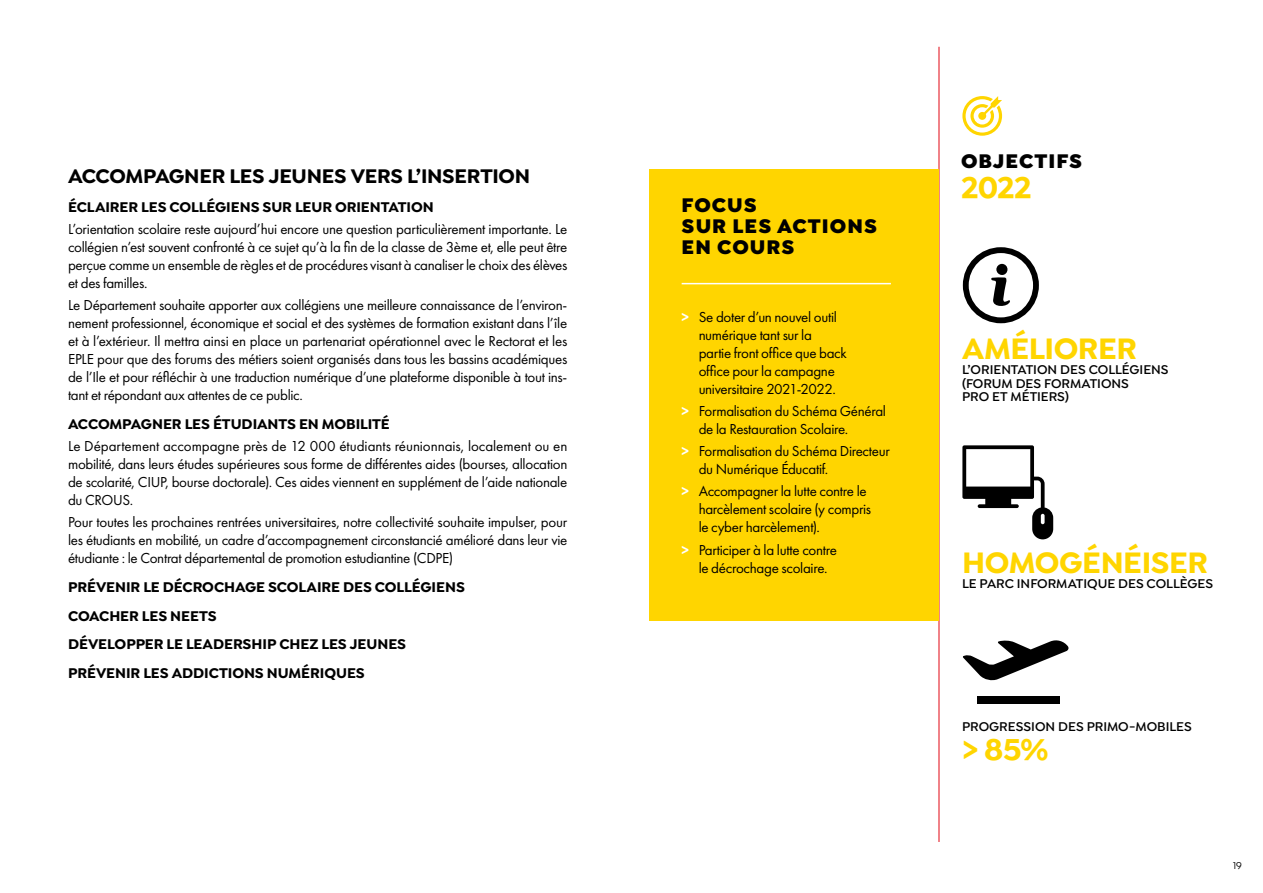
<style>
.page{position:relative;width:1263px;height:893px;background:#fff}
.page>*{position:absolute;margin:0;border:0;box-sizing:border-box;transform-origin:0 0}
.t1{font:700 31.5px "Isidora Sans";letter-spacing:-.015em;color:#ffd500}
.t2{font:700 21px "Isidora Sans";letter-spacing:-.01em;color:#000}
.t3{font:900 21px/21px "Isidora Sans";letter-spacing:.05em;color:#000}
.t4{font:15px/18px "Futura PT";letter-spacing:-.02em;color:#000;text-align:justify}
.t5{font:700 15px/28.7px "Isidora Sans";letter-spacing:-.005em;color:#000}
.t6{font:600 13.5px/13.5px "Isidora Sans";color:#000}
.t7{font:500 10.5px "Isidora Sans";color:#000}
.s1{font-weight:800;color:#fff}
</style>
<div class="page">
<hr style="left:939px;top:47px;width:1px;height:795px;background:#e30613">
<div style="left:649px;top:169px;width:290px;height:452px;background:#ffd500"></div>
<hr style="left:682px;top:283px;width:209px;height:1px;background:#fff">
<svg style="left:962px;top:96px;width:40px;height:40px"></svg>
<svg style="left:991px;top:277px;width:19px;height:29px"></svg>
<div style="left:996px;top:264px;width:11px;height:11px;background:#000;border-radius:50%"></div>
<div style="left:963px;top:247px;width:76px;height:76px;border:6px solid #000;border-radius:50%"></div>
<svg style="left:962px;top:445px;width:91px;height:94px"></svg>
<svg style="left:963px;top:640px;width:106px;height:41px"></svg>
<div style="left:977px;top:697px;width:82px;height:7px;background:#000"></div>
<h2 class="t2" style="left:68px;top:163px;width:464px">ACCOMPAGNER LES JEUNES VERS L’INSERTION</h2>
<p class="t5" style="left:68px;top:192px;width:367px">ÉCLAIRER LES COLLÉGIENS SUR LEUR ORIENTATION</p>
<p class="t4" style="left:68px;top:220px;width:501px">L’orientation scolaire reste aujourd’hui encore une question particulièrement importante. Le collégien n’est souvent confronté à ce sujet qu’à la fin de la classe de 3ème et, elle peut être perçue comme un ensemble de règles et de procédures visant à canaliser le choix des élèves et des familles.</p>
<p class="t4" style="left:68px;top:296px;width:501px">Le Département souhaite apporter aux collégiens une meilleure connaissance de l’environ&shy;nement professionnel, économique et social et des systèmes de formation existant dans l’île et à l’extérieur. Il mettra ainsi en place un partenariat opérationnel avec le Rectorat et les EPLE pour que des forums des métiers soient organisés dans tous les bassins académiques de l’Ile et pour réfléchir à une traduction numérique d’une plateforme disponible à tout ins&shy;tant et répondant aux attentes de ce public.</p>
<p class="t5" style="left:68px;top:409px;width:323px">ACCOMPAGNER LES ÉTUDIANTS EN MOBILITÉ</p>
<p class="t4" style="left:68px;top:437px;width:501px">Le Département accompagne près de 12 000 étudiants réunionnais, localement ou en mobilité, dans leurs études supérieures sous forme de différentes aides (bourses, allocation de scolarité, CIUP, bourse doctorale). Ces aides viennent en supplément de l’aide nationale du CROUS.</p>
<p class="t4" style="left:68px;top:513px;width:501px">Pour toutes les prochaines rentrées universitaires, notre collectivité souhaite impulser, pour les étudiants en mobilité, un cadre d’accompagnement circonstancié amélioré dans leur vie étudiante : le Contrat départemental de promotion estudiantine (CDPE)</p>
<p class="t5" style="left:68px;top:573px;width:398px">PRÉVENIR LE DÉCROCHAGE SCOLAIRE DES COLLÉGIENS COACHER LES NEETS<br>DÉVELOPPER LE LEADERSHIP CHEZ LES JEUNES PRÉVENIR LES ADDICTIONS NUMÉRIQUES</p>
<h2 class="t3" style="left:682px;top:195px;width:197px">FOCUS<br>SUR LES ACTIONS<br>EN COURS</h2>
<p class="t4" style="left:699px;top:307px;width:150px;text-align:left;text-indent:-17px"><span class="s1">&gt;</span> Se doter d’un nouvel outil numérique tant sur la partie front office que back office pour la campagne universitaire 2021-2022.</p>
<p class="t4" style="left:699px;top:402px;width:189px;text-indent:-17px"><span class="s1">&gt;</span> Formalisation du Schéma Général de la Restauration Scolaire.</p>
<p class="t4" style="left:699px;top:442px;width:193px;text-indent:-17px"><span class="s1">&gt;</span> Formalisation du Schéma Directeur du Numérique Éducatif.</p>
<p class="t4" style="left:699px;top:482px;width:174px;text-align:left;text-indent:-17px"><span class="s1">&gt;</span> Accompagner la lutte contre le harcèlement scolaire (y compris le cyber harcèlement).</p>
<p class="t4" style="left:682px;top:540px;width:157px;text-align:center"><span class="s1">&gt;</span> Participer à la lutte contre le décrochage scolaire.</p>
<h2 class="t3" style="left:961px;top:151px;width:123px">OBJECTIFS</h2>
<h1 class="t1" style="left:961px;top:169px;width:72px">2022</h1>
<h1 class="t1" style="left:962px;top:329px;width:176px">AMÉLIORER</h1>
<p class="t6" style="left:962px;top:363px;width:208px">L’ORIENTATION DES COLLÉGIENS (FORUM DES FORMATIONS<br>PRO ET MÉTIERS)</p>
<h1 class="t1" style="left:962px;top:543px;width:247px">HOMOGÉNÉISER</h1>
<p class="t6" style="left:962px;top:577px;width:253px">LE PARC INFORMATIQUE DES COLLÈGES</p>
<p class="t6" style="left:962px;top:720px;width:231px">PROGRESSION DES PRIMO-MOBILES</p>
<h1 class="t1" style="left:962px;top:730px;width:88px">&gt; 85%</h1>
<p class="t7" style="left:1233px;top:859px;width:10px">19</p>
</div>
